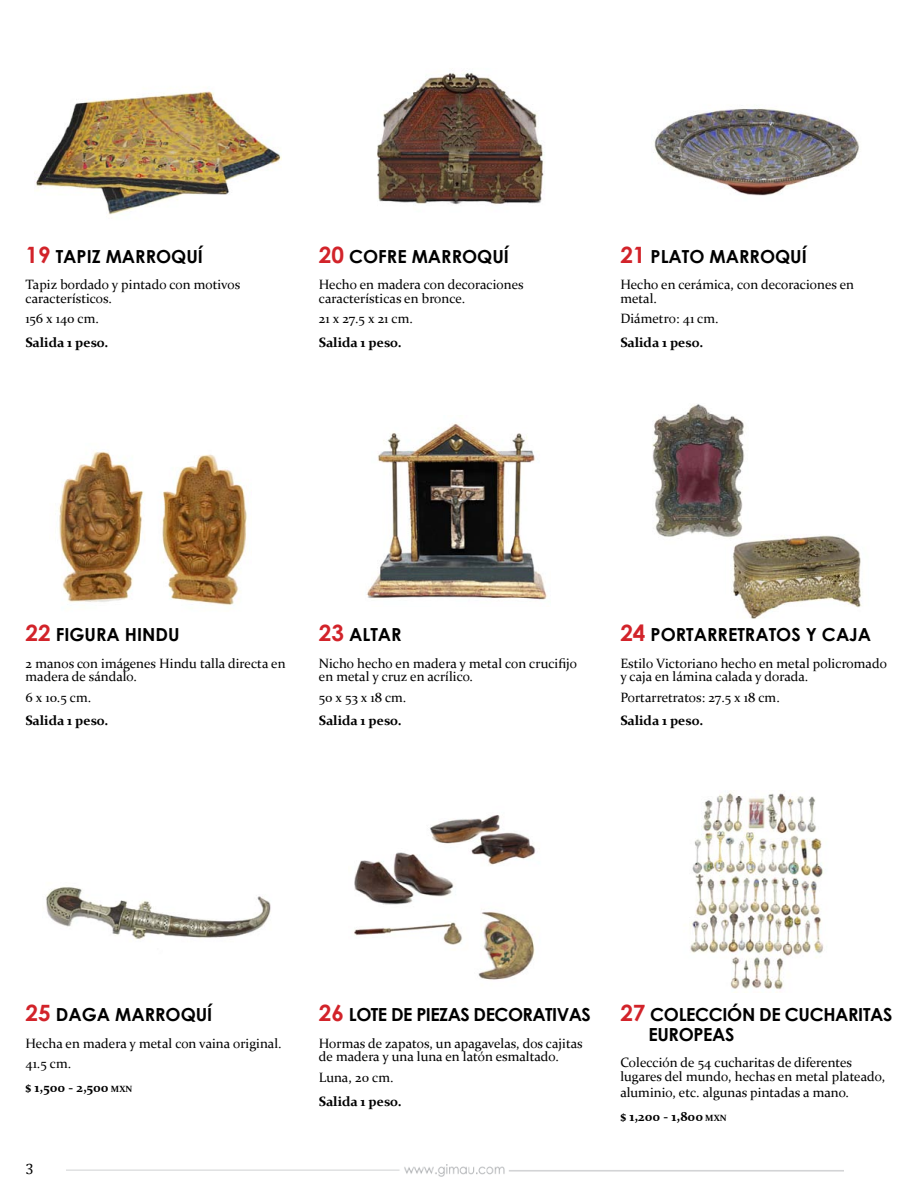
<style>
.page{position:relative;width:918px;height:1188px;background:#fff}
.page>*{position:absolute;margin:0;border:0;box-sizing:border-box;transform-origin:0 0}
.t1{font:700 18px "Century Gothic";color:#000}
.t2{font:700 18px/19.5px "Century Gothic";letter-spacing:-.02em;color:#000}
.t3{font:700 18px "Century Gothic";letter-spacing:-.03em;color:#000}
.t4{font:15px "Cambria";color:#000}
.t5{font:13.5px/13.5px "Constantia";color:#000}
.t6{font:700 13.5px "Constantia";color:#000}
.s1{font-size:22.5px;color:#d2232a}
.s2{font-size:9px}
.s3{font-weight:700}
.s4{font-weight:700;font-size:9px}
</style>
<div class="page">
<img style="left:34px;top:91px;width:247px;height:124px">
<img style="left:377px;top:73px;width:168px;height:132px">
<img style="left:653px;top:105px;width:206px;height:91px">
<img style="left:58px;top:451px;width:189px;height:154px">
<img style="left:367px;top:423px;width:180px;height:177px">
<img style="left:652px;top:404px;width:210px;height:214px">
<img style="left:46px;top:887px;width:225px;height:52px">
<img style="left:354px;top:815px;width:182px;height:165px">
<img style="left:690px;top:793px;width:133px;height:197px">
<img style="left:66px;top:1164px;width:778px;height:13px">
<h1 class="t1" style="left:26px;top:242px;width:179px"><span class="s1">19</span> TAPIZ MARROQUÍ</h1>
<p class="t5" style="left:26px;top:277px;width:216px">Tapiz bordado y pintado con motivos característicos.</p>
<p class="t5" style="left:26px;top:311px;width:75px">156 x 140 cm.</p>
<p class="t6" style="left:26px;top:333px;width:84px">Salida 1 peso.</p>
<h1 class="t1" style="left:319px;top:242px;width:192px"><span class="s1">20</span> COFRE MARROQUÍ</h1>
<p class="t5" style="left:319px;top:277px;width:206px">Hecho en madera con decoraciones características en bronce.</p>
<p class="t5" style="left:319px;top:311px;width:96px">21 x 27.5 x 21 cm.</p>
<p class="t6" style="left:319px;top:333px;width:84px">Salida 1 peso.</p>
<h1 class="t1" style="left:620px;top:242px;width:188px"><span class="s1">21</span> PLATO MARROQUÍ</h1>
<p class="t5" style="left:620px;top:277px;width:235px">Hecho en cerámica, con decoraciones en metal.</p>
<p class="t5" style="left:620px;top:311px;width:100px">Diámetro: 41 cm.</p>
<p class="t6" style="left:620px;top:333px;width:84px">Salida 1 peso.</p>
<h1 class="t1" style="left:26px;top:621px;width:156px"><span class="s1">22</span> FIGURA HINDU</h1>
<p class="t5" style="left:26px;top:656px;width:262px">2 manos con imágenes Hindu talla directa en madera de sándalo.</p>
<p class="t5" style="left:26px;top:690px;width:67px">6 x 10.5 cm.</p>
<p class="t6" style="left:26px;top:711px;width:84px">Salida 1 peso.</p>
<h1 class="t1" style="left:319px;top:621px;width:84px"><span class="s1">23</span> ALTAR</h1>
<p class="t5" style="left:319px;top:656px;width:260px">Nicho hecho en madera y metal con crucifijo en metal y cruz en acrílico.</p>
<p class="t5" style="left:319px;top:690px;width:89px">50 x 53 x 18 cm.</p>
<p class="t6" style="left:319px;top:711px;width:84px">Salida 1 peso.</p>
<h1 class="t1" style="left:620px;top:621px;width:252px"><span class="s1">24</span> PORTARRETRATOS Y CAJA</h1>
<p class="t5" style="left:620px;top:656px;width:268px">Estilo Victoriano hecho en metal policromado y caja en lámina calada y dorada.</p>
<p class="t5" style="left:620px;top:690px;width:161px">Portarretratos: 27.5 x 18 cm.</p>
<p class="t6" style="left:620px;top:711px;width:84px">Salida 1 peso.</p>
<h1 class="t1" style="left:26px;top:1001px;width:188px"><span class="s1">25</span> DAGA MARROQUÍ</h1>
<p class="t5" style="left:26px;top:1032px;width:258px;line-height:20.4px">Hecha en madera y metal con vaina original.<br>41.5 cm.</p>
<p class="t6" style="left:26px;top:1078px;width:108px">$ 1,500 - 2,500 <span class="s2">MXN</span></p>
<p class="t4" style="left:26px;top:1160px;width:10px">3</p>
<h1 class="t3" style="left:319px;top:1001px;width:274px"><span class="s1">26</span> LOTE DE PIEZAS DECORATIVAS</h1>
<p class="t5" style="left:319px;top:1036px;width:265px">Hormas de zapatos, un apagavelas, dos cajitas de madera y una luna en latón esmaltado.</p>
<p class="t5" style="left:319px;top:1070px;width:76px">Luna, 20 cm.</p>
<p class="t6" style="left:319px;top:1092px;width:84px">Salida 1 peso.</p>
<h1 class="t2" style="left:648px;top:1004px;width:246px;text-indent:-28px"><span class="s1">27</span> COLECCIÓN DE CUCHARITAS<br>EUROPEAS</h1>
<p class="t5" style="left:620px;top:1055px;width:266px">Colección de 54 cucharitas de diferentes lugares del mundo, hechas en metal plateado,</p>
<p class="t5" style="left:620px;top:1080px;width:230px;line-height:23.7px">aluminio, etc. algunas pintadas a mano. <span class="s3">$ 1,200 - 1,800</span> <span class="s4">MXN</span></p>
</div>
